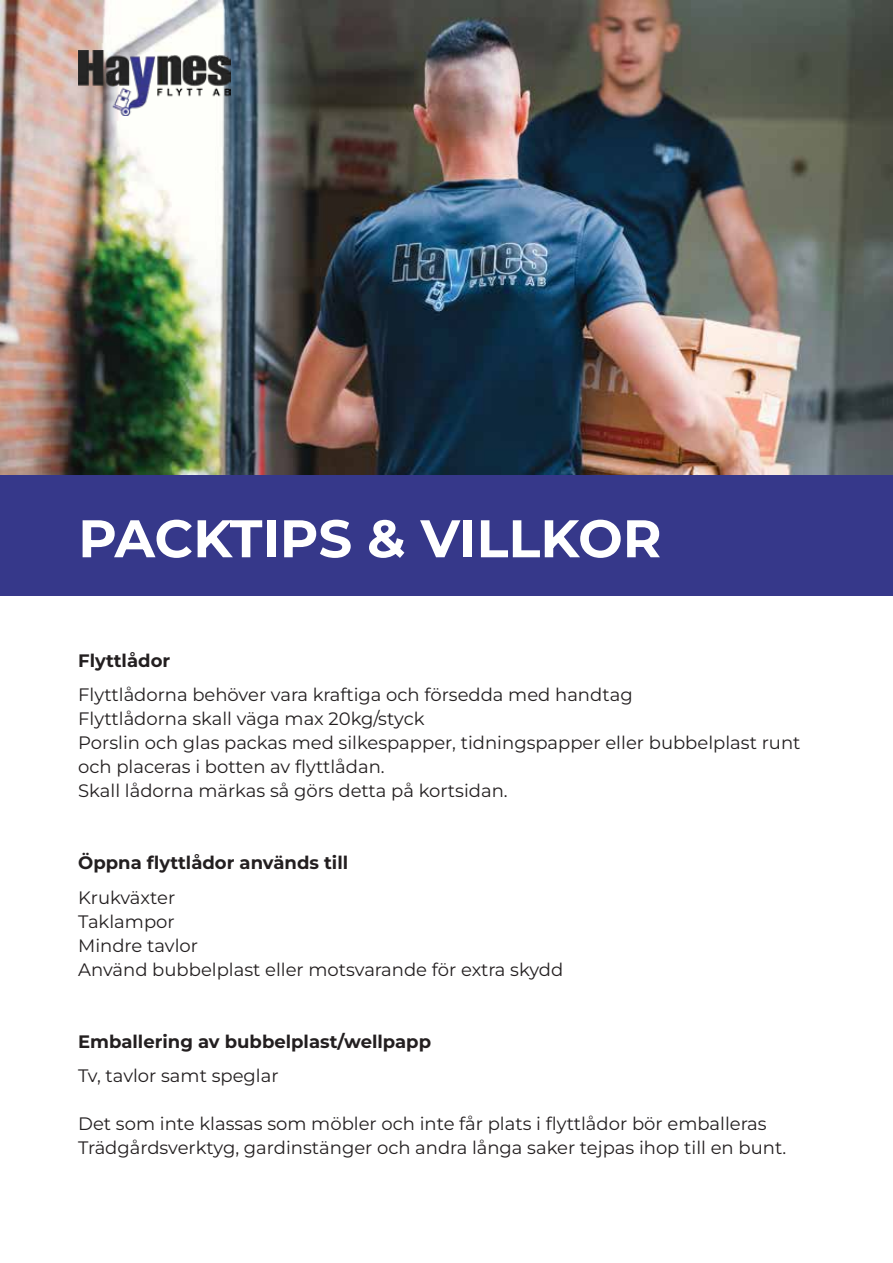
<style>
.page{position:relative;width:893px;height:1263px;background:#fff}
.page>*{position:absolute;margin:0;border:0;box-sizing:border-box;transform-origin:0 0}
.t1{font:700 52.8px "Montserrat";color:#fff}
.t2{font:18px/24px "Montserrat";color:#231f20}
.t3{font:700 18px "Montserrat";color:#231f20}
</style>
<div class="page">
<img style="left:0;top:0;width:893px;height:476px">
<div style="left:0;top:476px;width:893px;height:120px;background:#36388a"></div>
<img style="left:78px;top:50px;width:152px;height:65px">
<h1 class="t1" style="left:78px;top:503px;width:585px">PACKTIPS &amp; VILLKOR</h1>
<p class="t3" style="left:78px;top:648px;width:93px">Flyttlådor</p>
<p class="t2" style="left:78px;top:682px;width:724px">Flyttlådorna behöver vara kraftiga och försedda med handtag<br>Flyttlådorna skall väga max 20kg/styck<br>Porslin och glas packas med silkespapper, tidningspapper eller bubbelplast runt och placeras i botten av flyttlådan.<br>Skall lådorna märkas så görs detta på kortsidan.</p>
<p class="t3" style="left:78px;top:851px;width:271px">Öppna flyttlådor används till</p>
<p class="t2" style="left:78px;top:885px;width:487px">Krukväxter<br>Taklampor<br>Mindre tavlor<br>Använd bubbelplast eller motsvarande för extra skydd</p>
<p class="t3" style="left:78px;top:1029px;width:354px">Emballering av bubbelplast/wellpapp</p>
<p class="t2" style="left:78px;top:1063px;width:202px">Tv, tavlor samt speglar</p>
<p class="t2" style="left:78px;top:1111px;width:710px">Det som inte klassas som möbler och inte får plats i flyttlådor bör emballeras<br>Trädgårdsverktyg, gardinstänger och andra långa saker tejpas ihop till en bunt.</p>
</div>
